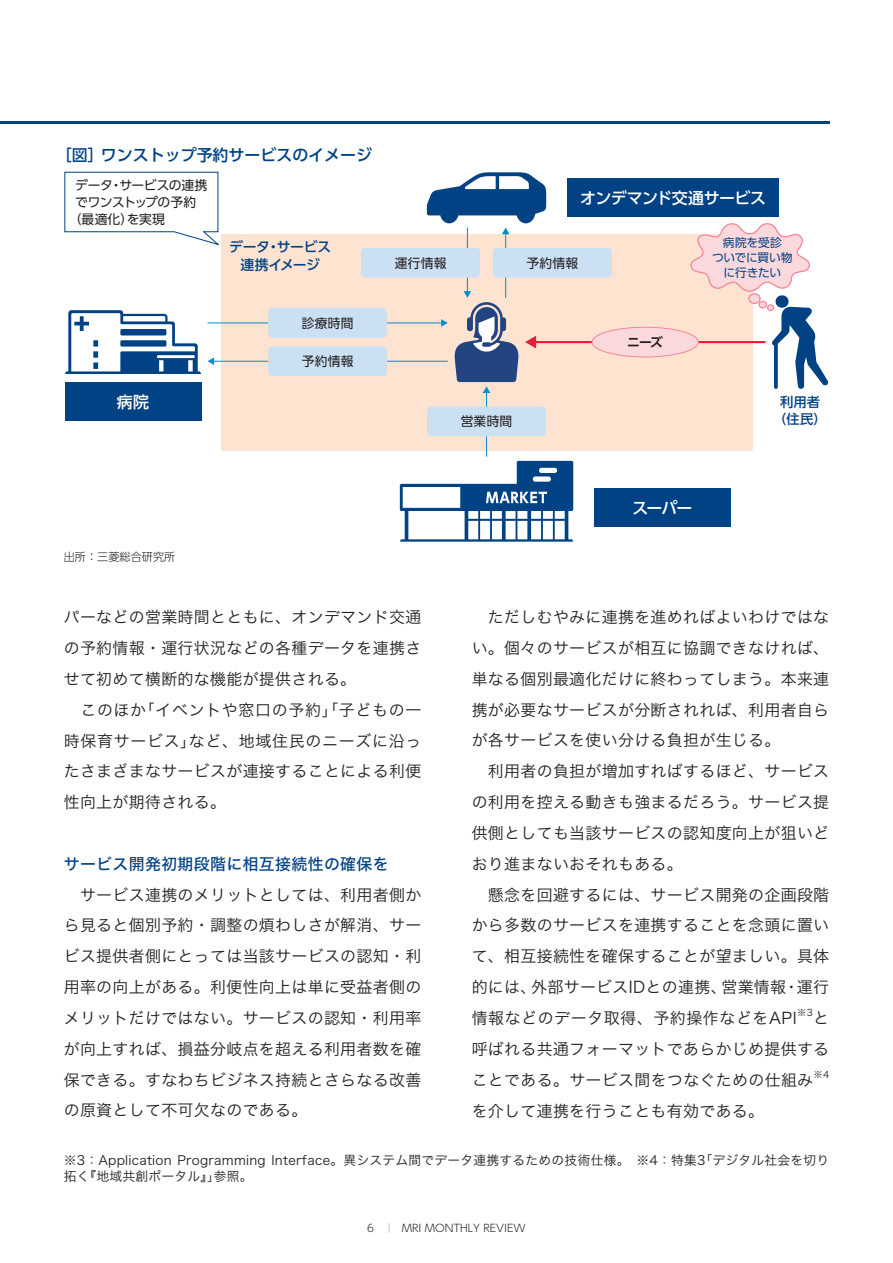
<style>
.page{position:relative;width:893px;height:1263px;background:#fff}
.page>*{position:absolute;margin:0;border:0;box-sizing:border-box;transform-origin:0 0}
.t1{font:15.9px/30.8px "Hira Kaku Std W3";letter-spacing:.02em;color:#231f20}
.t2{font:15.9px "Hira Kaku Std W5";letter-spacing:.02em;color:#014285}
.t3{font:500 15.9px "UD Shin Go Pro";color:#014285}
.t4{font:500 15.9px "UD Shin Go Pro";letter-spacing:-.04em;color:#fff}
.t5{font:500 13.8px/18.1px "UD Shin Go Pro";letter-spacing:-.025em;color:#014285;text-align:center}
.t6{font:500 13.35px/17px "UD Shin Go Pro";color:#014285;text-align:center}
.t7{font:12.75px/16.5px "Hira Kaku Std W3";letter-spacing:.02em;color:#231f20}
.t8{font:12.75px "UD Shin Go Pro";letter-spacing:.01em;color:#231f20}
.t9{font:12.75px "UD Shin Go Pro";letter-spacing:-.02em;color:#231f20}
.t10{font:12.75px "UD Shin Go Pro";letter-spacing:-.04em;color:#231f20}
.t11{font:700 12.75px "UD Shin Go Pro De";color:#231f20}
.t12{font:11.7px/14.9px "UD Shin Go Pro";letter-spacing:-.015em;color:#014285;text-align:center}
.t13{font:300 11.1px "UD Shin Go Pro";color:#231f20}
.t14{font:300 10.5px "UD Shin Go Pro";color:#231f20}
.t15{font:9.3px "Hira Kaku Std W3";color:#231f20}
.s1{font-family:"Axis Std";font-weight:200}
</style>
<div class="page">
<hr style="left:0;top:121px;width:829px;height:2px;background:#014285">
<div style="left:221px;top:234px;width:531px;height:216px;background:#fee4d0"></div>
<div style="left:567px;top:179px;width:212px;height:38px;background:#014285"></div>
<svg style="left:65px;top:310px;width:136px;height:64px"></svg>
<svg style="left:690px;top:223px;width:139px;height:166px"></svg>
<div style="left:65px;top:382px;width:136px;height:39px;background:#014285"></div>
<svg style="left:400px;top:461px;width:173px;height:81px"></svg>
<div style="left:594px;top:489px;width:137px;height:38px;background:#014285"></div>
<hr style="left:207px;top:323px;width:235px;height:1px;background:#008cd0">
<svg style="left:441px;top:319px;width:7px;height:8px"></svg>
<hr style="left:213px;top:361px;width:235px;height:1px;background:#008cd0">
<svg style="left:207px;top:357px;width:7px;height:8px"></svg>
<hr style="left:534px;top:341px;width:231px;height:2px;background:#ed1a3a">
<svg style="left:525px;top:336px;width:11px;height:12px"></svg>
<hr style="left:467px;top:228px;width:1px;height:64px;background:#008cd0">
<hr style="left:505px;top:233px;width:1px;height:65px;background:#008cd0">
<svg style="left:427px;top:172px;width:119px;height:62px"></svg>
<hr style="left:486px;top:392px;width:1px;height:64px;background:#008cd0">
<svg style="left:454px;top:291px;width:65px;height:102px"></svg>
<div style="left:268px;top:308px;width:119px;height:30px;background:#cbe0f3;border-radius:4px"></div>
<div style="left:268px;top:346px;width:119px;height:30px;background:#cbe0f3;border-radius:4px"></div>
<div style="left:427px;top:407px;width:119px;height:29px;background:#cbe0f3;border-radius:4px"></div>
<div style="left:493px;top:248px;width:119px;height:30px;background:#cbe0f3;border-radius:4px"></div>
<div style="left:361px;top:248px;width:119px;height:30px;background:#cbe0f3;border-radius:4px"></div>
<div style="left:592px;top:327px;width:106px;height:30px;background:#fbd8db;border-radius:50%"></div>
<div style="left:592px;top:327px;width:107px;height:30px;border:1px solid #f3869a;border-radius:50%"></div>
<svg style="left:64px;top:172px;width:156px;height:74px"></svg>
<p class="t3" style="left:56px;top:142px;width:318px">［図］ワンストップ予約サービスのイメージ</p>
<p class="t9" style="left:75px;top:175px;width:134px">データ・サービスの連携</p>
<p class="t10" style="left:75px;top:192px;width:122px">でワンストップの予約</p>
<p class="t8" style="left:69px;top:209px;width:98px">（最適化）を実現</p>
<p class="t4" style="left:117px;top:389px;width:34px">病院</p>
<p class="t5" style="left:229px;top:238px;width:104px">データ・サービス連携イメージ</p>
<p class="t8" style="left:302px;top:313px;width:53px">診療時間</p>
<p class="t8" style="left:302px;top:351px;width:53px">予約情報</p>
<p class="t4" style="left:580px;top:185px;width:187px">オンデマンド交通サービス</p>
<p class="t8" style="left:395px;top:253px;width:53px">運行情報</p>
<p class="t8" style="left:527px;top:253px;width:53px">予約情報</p>
<p class="t8" style="left:461px;top:411px;width:53px">営業時間</p>
<p class="t11" style="left:627px;top:332px;width:37px">ニーズ</p>
<p class="t12" style="left:712px;top:235px;width:82px">病院を受診<br>ついでに買い物に行きたい</p>
<p class="t6" style="left:773px;top:393px;width:55px">利用者（住民）</p>
<p class="t13" style="left:64px;top:548px;width:113px">出所：三菱総合研究所</p>
<p class="t4" style="left:633px;top:495px;width:61px">スーパー</p>
<p class="t1" style="left:64px;top:602px;width:359px">パーなどの営業時間とともに、オンデマンド交通の予約情報・運行状況などの各種データを連携させて初めて横断的な機能が提供される。<br>　このほか「イベントや窓口の予約」「子どもの一時保育サービス」など、地域住民のニーズに沿ったさまざまなサービスが連接することによる利便性向上が期待される。</p>
<p class="t2" style="left:64px;top:852px;width:326px">サービス開発初期段階に相互接続性の確保を</p>
<p class="t1" style="left:64px;top:879px;width:359px;text-align:justify">　サービス連携のメリットとしては、利用者側から見ると個別予約・調整の煩わしさが解消、サービス提供者側にとっては当該サービスの認知・利用率の向上がある。利便性向上は単に受益者側のメリットだけではない。サービスの認知・利用率が向上すれば、損益分岐点を超える利用者数を確保できる。すなわちビジネス持続とさらなる改善の原資として不可欠なのである。</p>
<p class="t1" style="left:472px;top:602px;width:359px">　ただしむやみに連携を進めればよいわけではない。個々のサービスが相互に協調できなければ、単なる個別最適化だけに終わってしまう。本来連携が必要なサービスが分断されれば、利用者自らが各サービスを使い分ける負担が生じる。<br>　利用者の負担が増加すればするほど、サービスの利用を控える動きも強まるだろう。サービス提供側としても当該サービスの認知度向上が狙いどおり進まないおそれもある。<br>　懸念を回避するには、サービス開発の企画段階から多数のサービスを連携することを念頭に置いて、相互接続性を確保することが望ましい。具体的には、外部サービスIDとの連携、営業情報・運行情報などのデータ取得、予約操作などをAPI</p>
<p class="t15" style="left:797px;top:1006px;width:17px">※3</p>
<p class="t1" style="left:472px;top:1002px;width:359px;text-align:justify;text-indent:342px">と呼ばれる共通フォーマットであらかじめ提供することである。サービス間をつなぐための仕組み</p>
<p class="t15" style="left:813px;top:1067px;width:17px">※4</p>
<p class="t1" style="left:472px;top:1095px;width:294px">を介して連携を行うことも有効である。</p>
<p class="t7" style="left:64px;top:1151px;width:767px">※3：Application Programming Interface。異システム間でデータ連携するための技術仕様。　※4：特集3「デジタル社会を切り拓く『地域共創ポータル』」参照。</p>
<p class="t14" style="left:367px;top:1219px;width:160px">6 <span class="s1">｜</span> MRI MONTHLY REVIEW</p>
</div>
